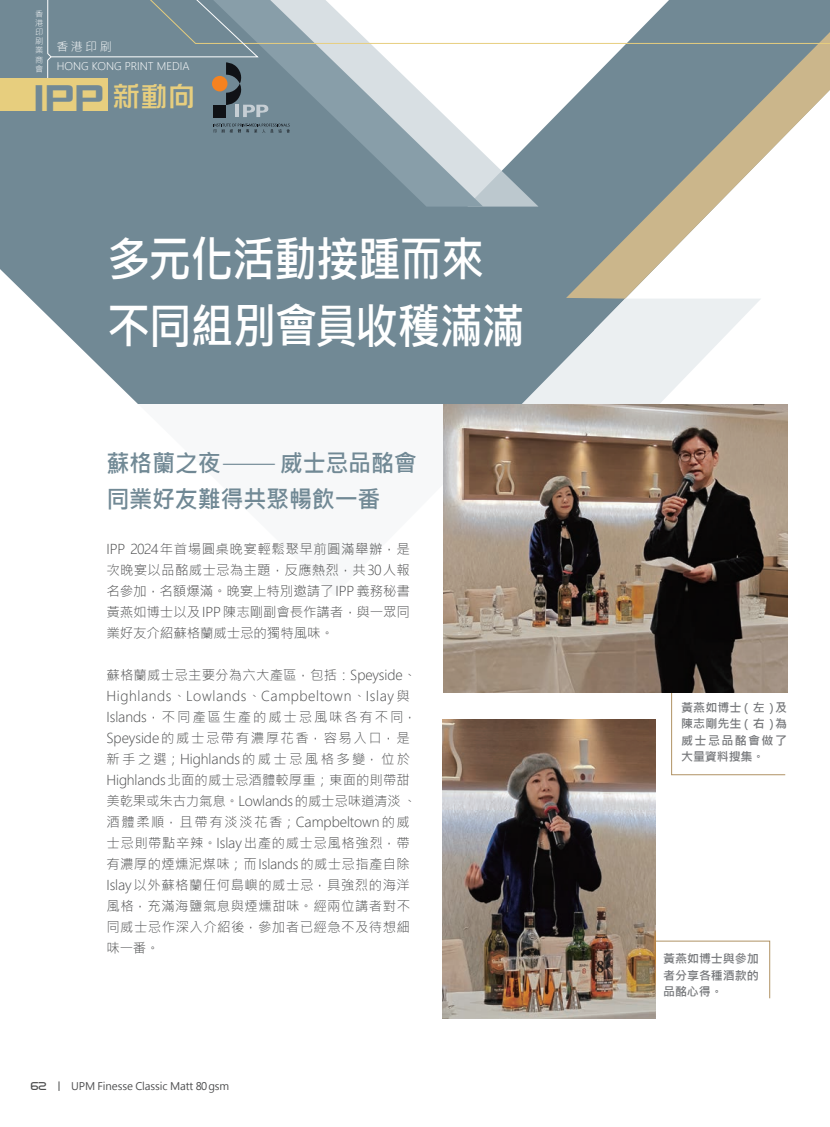
<style>
.page{position:relative;width:830px;height:1127px;background:#fff}
.page>*{position:absolute;margin:0;border:0;box-sizing:border-box;transform-origin:0 0}
.t1{font:700 48px/66.4px "Microsoft Jheng Hei";letter-spacing:-.03em;color:#fff;scale:.9 1}
.t2{font:43.5px "DF Zong Yi Std W5";color:#718995}
.t3{font:700 24px/36px "Microsoft Jheng Hei";letter-spacing:-.01em;color:#718995;scale:.96 1}
.t4{font:300 13.5px/21px "Microsoft Jheng Hei";letter-spacing:.025em;color:#4b4c4d;text-align:justify}
.t5{font:700 12px/16.5px "Microsoft Jheng Hei";letter-spacing:-.005em;color:#76787b;text-align:justify}
.t6{font:300 12px "Microsoft Jheng Hei";color:#fff}
.t7{font:12px "Aquire";color:#4b4c4d;scale:1.05 1}
.t8{font:10.5px "Microsoft Jheng Hei";letter-spacing:-.01em;color:#4b4c4d}
.t9{font:300 10.5px "Microsoft Jheng Hei";color:#fff}
.t10{font:300 8.25px/9.1px "Microsoft Jheng Hei";color:#fff;text-align:justify}
.s1{font-size:27px;color:#e7ce7e}
.s2{font-weight:300}
</style>
<div class="page">
<svg style="left:0;top:0;width:566px;height:404px;background:#7e949f"></svg>
<svg style="left:191px;top:117px;width:292px;height:90px;background:#879ba6"></svg>
<svg style="left:566px;top:117px;width:237px;height:182px"></svg>
<svg style="left:446px;top:299px;width:314px;height:105px"></svg>
<svg style="left:654px;top:941px;width:115px;height:58px"></svg>
<svg style="left:671px;top:692px;width:114px;height:83px"></svg>
<div style="left:0;top:79px;width:108px;height:32px;background:#e7ce7e"></div>
<img style="left:443px;top:404px;width:344px;height:288px">
<img style="left:443px;top:720px;width:211px;height:298px">
<svg style="left:213px;top:124px;width:77px;height:9px"></svg>
<svg style="left:47px;top:0;width:783px;height:117px"></svg>
<p class="t10" style="left:35px;top:10px;width:9px">香港印刷業商會</p>
<p class="t6" style="left:56px;top:39px;width:57px">香港印刷</p>
<h2 class="t2" style="left:32px;top:73px;width:164px">IPP <span class="s1">新動向</span></h2>
<p class="t9" style="left:57px;top:59px;width:134px">HONG KONG PRINT MEDIA</p>
<h1 class="t1" style="left:107px;top:226px;width:465px">多元化活動接踵而來不同組別會員收穫滿滿</h1>
<h3 class="t3" style="left:106px;top:445px;width:325px">蘇格蘭之夜<span class="s2">—</span>威士忌品酩會同業好友難得共聚暢飲一番</h3>
<p class="t4" style="left:106px;top:539px;width:305px">IPP 2024年首場圓桌晚宴輕鬆聚早前圓滿舉辦，是次晚宴以品酩威士忌為主題，反應熱烈，共30人報名參加，名額爆滿。晚宴上特別邀請了IPP義務秘書黃燕如博士以及IPP陳志剛副會長作講者，與一眾同業好友介紹蘇格蘭威士忌的獨特風味。</p>
<p class="t4" style="left:106px;top:665px;width:311px;text-align:left">蘇格蘭威士忌主要分為六大產區，包括：Speyside、<br>Highlands、Lowlands、Campbeltown、Islay 與<br>Islands，不同產區生產的威士忌風味各有不同，<br>Speyside的威士忌帶有濃厚花香，容易入口，是新手之選；Highlands的威士忌風格多變，位於<br>Highlands北面的威士忌酒體較厚重；東面的則帶甜美乾果或朱古力氣息。Lowlands的威士忌味道清淡、酒體柔順，且帶有淡淡花香；Campbeltown的威士忌則帶點辛辣。Islay出產的威士忌風格強烈，帶有濃厚的煙燻泥煤味；而Islands的威士忌指產自除<br>Islay以外蘇格蘭任何島嶼的威士忌，具強烈的海洋風格，充滿海鹽氣息與煙燻甜味。經兩位講者對不同威士忌作深入介紹後，參加者已經急不及待想細味一番。</p>
<p class="t7" style="left:30px;top:1079px;width:17px">62</p>
<p class="t8" style="left:71px;top:1080px;width:160px">UPM Finesse Classic Matt 80gsm</p>
<p class="t5" style="left:681px;top:699px;width:107px">黃燕如博士（左）及陳志剛先生（右）為威士忌品酩會做了大量資料搜集。</p>
<p class="t5" style="left:663px;top:950px;width:97px">黃燕如博士與參加者分享各種酒款的品酩心得。</p>
</div>
